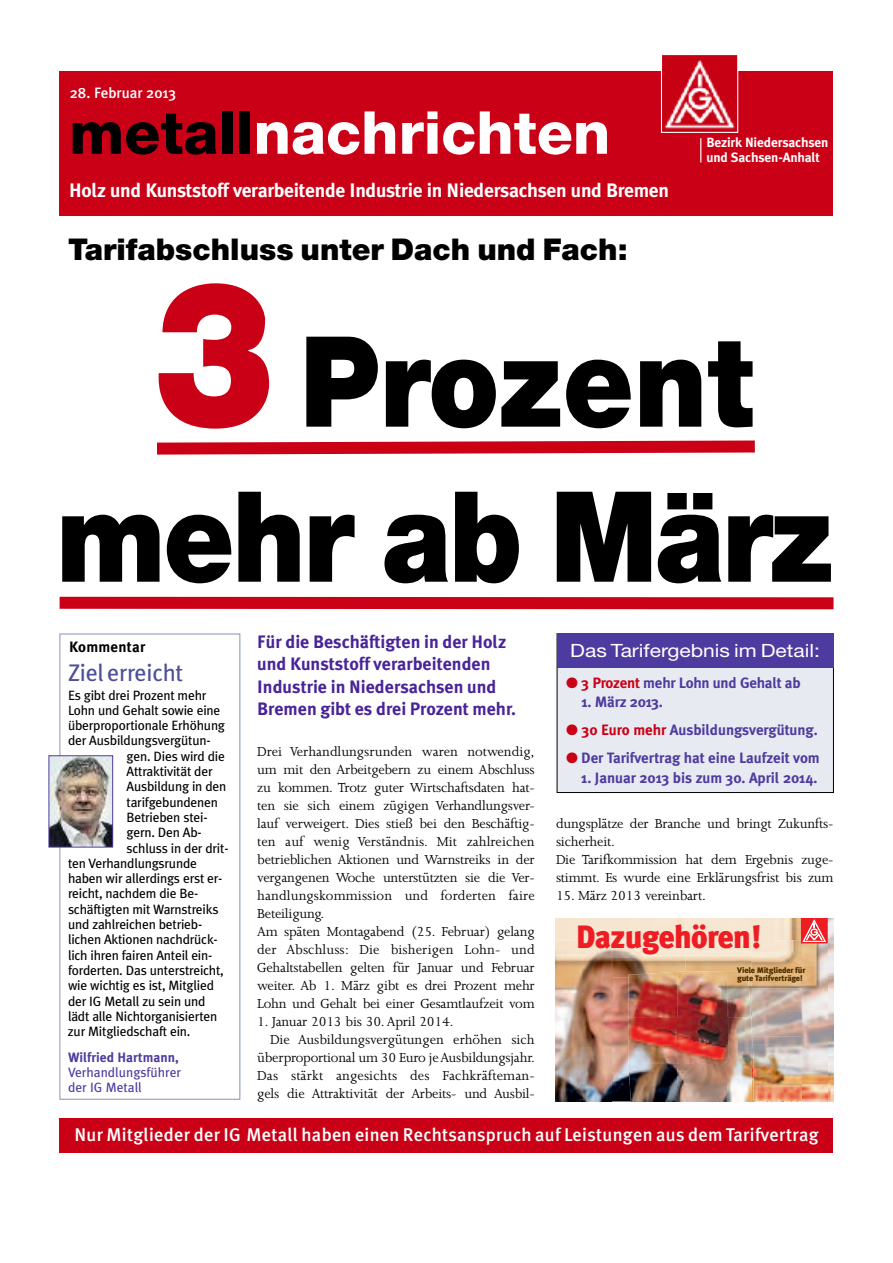
<style>
.page{position:relative;width:893px;height:1263px;background:#fff}
.page>*{position:absolute;margin:0;border:0;box-sizing:border-box;transform-origin:0 0}
.t1{font:900 204px "Helvetica Neue";color:#ca0016;scale:.9 1}
.t2{font:900 126px/155.1px "Helvetica Neue";letter-spacing:-.02em;color:#000;scale:.9 1}
.t3{font:800 59.25px "Helvetica Neue";color:#fff}
.t4{font:900 32.25px "Meta Plus";letter-spacing:-.02em;color:#ee1d23}
.t5{font:900 30px "Helvetica Neue";color:#000}
.t6{font:24px "Meta Plus";letter-spacing:-.01em;color:#4e4f97}
.t7{font:700 19.5px "Meta Plus";letter-spacing:-.015em;color:#fff}
.t8{font:500 18.3px "Meta Plus";letter-spacing:.015em;color:#fff}
.t9{font:18.3px "Helvetica Neue";color:#fff;scale:1.15 1}
.t10{font:700 18px/22.5px "Meta Plus";color:#482498}
.t11{font:15px/18px "Joanna";letter-spacing:-.015em;color:#000}
.t12{font:700 15px "Meta Plus";letter-spacing:-.005em;color:#4e3b9f}
.t13{font:15px "Joanna";letter-spacing:.005em;color:#000}
.t14{font:500 15px "Meta Plus";color:#fff}
.t15{font:700 15px "Meta Plus";letter-spacing:.015em;color:#000}
.t16{font:13.5px "Meta Plus";letter-spacing:-.015em;color:#000}
.t17{font:13.5px/15px "Meta Plus";color:#4e3b9f}
.t18{font:700 13.5px "Meta Plus";color:#4e3b9f}
.t19{font:700 13.35px/14.7px "Meta Plus";letter-spacing:-.01em;color:#fff}
.t20{font:900 8.1px/8.6px "Meta Plus";letter-spacing:-.02em;color:#503100}
.s1{color:#000}
.s2{color:#ca0016}
</style>
<div class="page">
<div style="left:60px;top:1118px;width:773px;height:34px;background:#ca0016"></div>
<div style="left:60px;top:72px;width:773px;height:144px;background:#ca0016"></div>
<svg style="left:700px;top:138px;width:1px;height:24px"></svg>
<img style="left:663px;top:56px;width:73px;height:73px">
<div style="left:661px;top:54px;width:77px;height:79px;border:1px solid #fff"></div>
<div style="left:557px;top:634px;width:276px;height:158px;background:#e7eaf1"></div>
<div style="left:557px;top:634px;width:276px;height:34px;background:#4e3b9f"></div>
<div style="left:60px;top:634px;width:180px;height:466px;border:1px solid #8793bb"></div>
<img style="left:51px;top:757px;width:60px;height:88px">
<div style="left:49px;top:755px;width:64px;height:92px;border:1px solid #4e3b9f"></div>
<svg style="left:157px;top:440px;width:598px;height:15px;background:#d43244"></svg>
<svg style="left:59px;top:596px;width:775px;height:14px;background:#d12437"></svg>
<div style="left:555px;top:918px;width:246px;height:22px;background:#f6e6d0"></div>
<img style="left:801px;top:918px;width:32px;height:183px">
<img style="left:752px;top:940px;width:50px;height:162px">
<img style="left:555px;top:939px;width:56px;height:162px">
<img style="left:611px;top:939px;width:141px;height:39px">
<img style="left:611px;top:978px;width:17px;height:123px">
<img style="left:752px;top:1034px;width:1px;height:67px">
<img style="left:628px;top:971px;width:124px;height:130px">
<img style="left:802px;top:919px;width:24px;height:23px">
<p class="t14" style="left:70px;top:84px;width:108px">28. Februar 2013</p>
<h3 class="t3" style="left:69px;top:111px;width:542px"><span class="s1">metall</span>nachrichten</h3>
<h3 class="t7" style="left:69px;top:179px;width:601px">Holz und Kunststoff verarbeitende Industrie in Niedersachsen und Bremen</h3>
<h3 class="t5" style="left:68px;top:239px;width:561px">Tarifabschluss unter Dach und Fach:</h3>
<p class="t19" style="left:706px;top:136px;width:124px">Bezirk Niedersachsen und Sachsen-Anhalt</p>
<h1 class="t1" style="left:153px;top:281px;width:138px">3</h1>
<h2 class="t2" style="left:56px;top:315px;width:865px;text-indent:244px">Prozent mehr ab März</h2>
<p class="t15" style="left:69px;top:638px;width:78px">Kommentar</p>
<p class="t16" style="left:68px;top:687px;width:140px">Es gibt drei Prozent mehr</p>
<p class="t16" style="left:68px;top:702px;width:154px">Lohn und Gehalt sowie eine</p>
<p class="t16" style="left:68px;top:717px;width:159px">überproportionale Erhöhung</p>
<p class="t16" style="left:68px;top:733px;width:144px">der Ausbildungsvergütun-</p>
<p class="t16" style="left:127px;top:748px;width:100px">gen. Dies wird die</p>
<p class="t16" style="left:127px;top:763px;width:88px">Attraktivität der</p>
<p class="t16" style="left:127px;top:779px;width:101px">Ausbildung in den</p>
<p class="t16" style="left:127px;top:794px;width:93px">tarifgebundenen</p>
<p class="t16" style="left:127px;top:809px;width:83px">Betrieben stei-</p>
<p class="t16" style="left:127px;top:825px;width:77px">gern. Den Ab-</p>
<p class="t16" style="left:127px;top:840px;width:104px">schluss in der drit-</p>
<p class="t16" style="left:68px;top:855px;width:131px">ten Verhandlungsrunde</p>
<p class="t16" style="left:68px;top:870px;width:156px">haben wir allerdings erst er-</p>
<p class="t16" style="left:68px;top:886px;width:132px">reicht, nachdem die Be-</p>
<p class="t16" style="left:68px;top:901px;width:152px">schäftigten mit Warnstreiks</p>
<p class="t16" style="left:68px;top:916px;width:136px">und zahlreichen betrieb-</p>
<p class="t16" style="left:68px;top:932px;width:151px">lichen Aktionen nachdrück-</p>
<p class="t16" style="left:68px;top:947px;width:146px">lich ihren fairen Anteil ein-</p>
<p class="t16" style="left:68px;top:962px;width:157px">forderten. Das unterstreicht,</p>
<p class="t16" style="left:68px;top:978px;width:148px">wie wichtig es ist, Mitglied</p>
<p class="t16" style="left:68px;top:993px;width:139px">der IG Metall zu sein und</p>
<p class="t16" style="left:68px;top:1008px;width:151px">lädt alle Nichtorganisierten</p>
<p class="t16" style="left:68px;top:1023px;width:124px">zur Mitgliedschaft ein.</p>
<h3 class="t6" style="left:68px;top:659px;width:117px">Ziel erreicht</h3>
<p class="t18" style="left:68px;top:1050px;width:112px">Wilfried Hartmann,</p>
<p class="t17" style="left:68px;top:1065px;width:115px">Verhandlungsführer der IG Metall</p>
<p class="t10" style="left:257px;top:630px;width:260px">Für die Beschäftigten in der Holz und Kunststoff verarbeitenden<br>Industrie in Niedersachsen und<br>Bremen gibt es drei Prozent mehr.</p>
<p class="t11" style="left:257px;top:744px;width:279px">Drei Verhandlungsrunden waren notwendig, um mit den Arbeitgebern zu einem Abschluss zu kommen. Trotz guter Wirtschaftsdaten hat&shy;ten sie sich einem zügigen Verhandlungsver&shy;lauf verweigert. Dies stieß bei den Beschäftig&shy;ten auf wenig Verständnis. Mit zahlreichen betrieblichen Aktionen und Warnstreiks in der vergangenen Woche unterstützten sie die Ver&shy;handlungskommission und forderten faire Beteiligung.<br>Am späten Montagabend (25. Februar) gelang der Abschluss: Die bisherigen Lohn- und Gehaltstabellen gelten für Januar und Februar weiter. Ab 1. März gibt es drei Prozent mehr Lohn und Gehalt bei einer Gesamtlaufzeit vom</p>
<p class="t11" style="left:257px;top:1014px;width:198px">1. Januar 2013 bis 30. April 2014.</p>
<p class="t11" style="left:270px;top:1032px;width:266px">Die Ausbildungsvergütungen erhöhen sich</p>
<p class="t11" style="left:257px;top:1050px;width:279px">überproportional um 30 Euro jeAusbildungsjahr.</p>
<p class="t13" style="left:257px;top:1070px;width:279px">Das stärkt angesichts des Fachkräfteman-</p>
<p class="t11" style="left:257px;top:1086px;width:279px">gels die Attraktivität der Arbeits- und Ausbil-</p>
<p class="t9" style="left:570px;top:640px;width:219px">Das Tarifergebnis im Detail:</p>
<p class="t12" style="left:566px;top:674px;width:236px"><span class="s2">● 3 Prozent</span> mehr Lohn und Gehalt ab</p>
<p class="t12" style="left:582px;top:693px;width:83px">1. März 2013.</p>
<p class="t12" style="left:566px;top:721px;width:253px"><span class="s2">● 30 Euro mehr</span> Ausbildungsvergütung.</p>
<p class="t12" style="left:566px;top:749px;width:255px"><span class="s2">●</span> Der Tarifvertrag hat eine Laufzeit vom</p>
<p class="t12" style="left:581px;top:769px;width:238px">1. Januar 2013 bis zum 30. April 2014.</p>
<p class="t11" style="left:556px;top:816px;width:279px">dungsplätze der Branche und bringt Zukunfts&shy;sicherheit.<br>Die Tarifkommission hat dem Ergebnis zuge&shy;stimmt. Es wurde eine Erklärungsfrist bis zum</p>
<p class="t11" style="left:556px;top:888px;width:151px">15. März 2013 vereinbart.</p>
<h3 class="t4" style="left:576px;top:918px;width:187px">Dazugehören!</h3>
<p class="t20" style="left:737px;top:966px;width:70px">Viele Mitglieder für gute Tarifverträge!</p>
<p class="t8" style="left:74px;top:1124px;width:746px">Nur Mitglieder der IG Metall haben einen Rechtsanspruch auf Leistungen aus dem Tarifvertrag</p>
</div>
